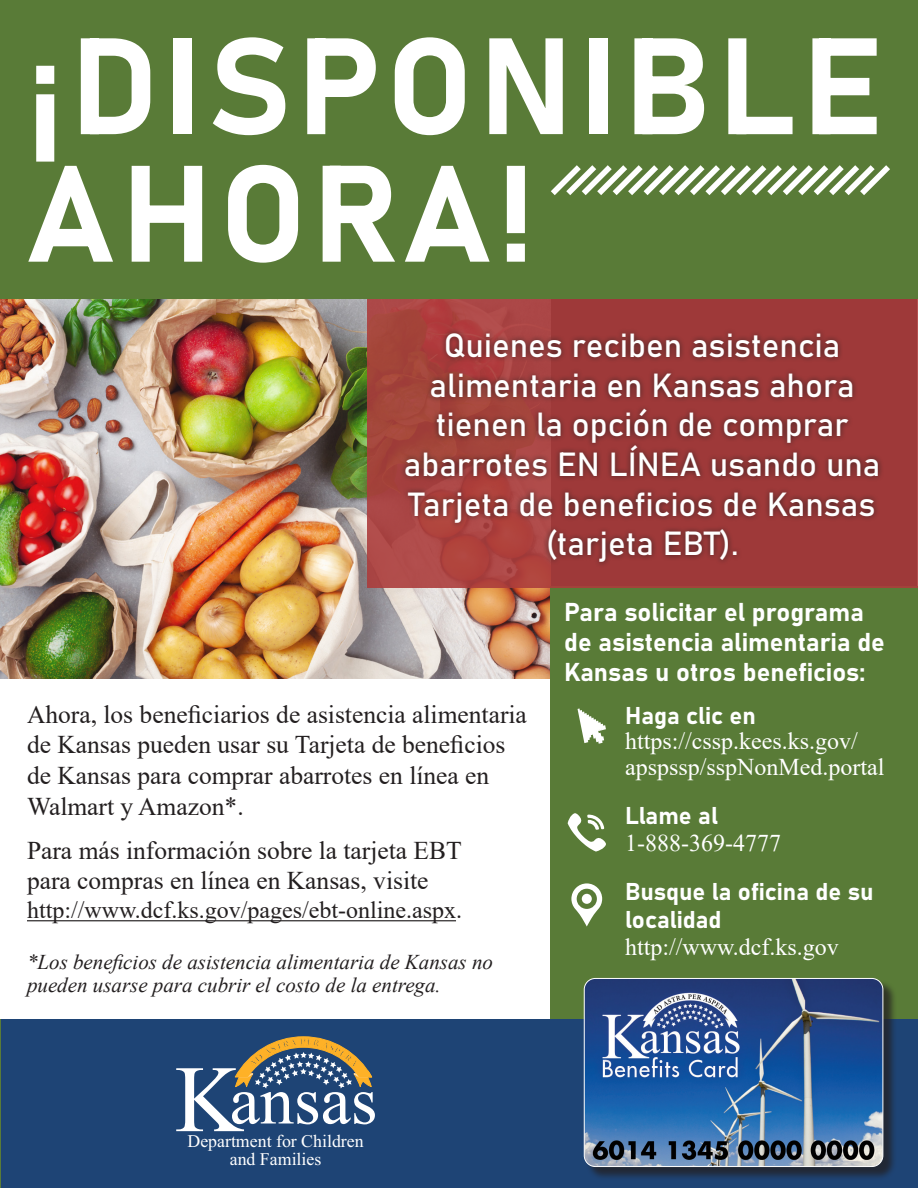
<style>
.page{position:relative;width:918px;height:1188px;background:#fff}
.page>*{position:absolute;margin:0;border:0;box-sizing:border-box;transform-origin:0 0}
.t1{font:135px "Bahnschrift";letter-spacing:.05em;color:#fff}
.t2{font:33px/39.6px "Bahnschrift";color:#fff;text-align:center}
.t3{font:25.5px/30.6px "Times New Roman";color:#231f20}
.t4{font:25.5px/30px "Bahnschrift";color:#fff}
.t5{font:24px/25.5px "Times New Roman";color:#fff}
.t6{font:24px/27.9px "Bahnschrift";color:#fff}
.t7{font:24px "Times New Roman";color:#231f20}
.t8{font:italic 21px/22.5px "Times New Roman";color:#231f20}
.t9{font:17.85px/17.9px "Times New Roman";color:#fff;text-align:center}
.s1{font-family:"Bahnschrift"}
.s2{font-family:"Times New Roman"}
</style>
<div class="page">
<img style="left:0;top:299px;width:551px;height:379px">
<div style="left:0;top:0;width:918px;height:299px;background:#597b37"></div>
<div style="left:551px;top:587px;width:367px;height:601px;background:#597b37"></div>
<div style="left:367px;top:299px;width:551px;height:289px;background:linear-gradient(to right,#ac4642,#993536)"></div>
<div style="left:400px;top:327px;width:484px;height:241px;background:#231f20;opacity:.75"></div>
<hr style="left:27px;top:920px;width:429px;height:1px;background:#231f20">
<div style="left:1px;top:1019px;width:917px;height:169px;background:#1e4475"></div>
<div style="left:586px;top:980px;width:311px;height:201px;background:#231f20;opacity:.75"></div>
<img style="left:584px;top:978px;width:299px;height:189px">
<div style="left:584px;top:978px;width:299px;height:189px;border:1px solid #fff;border-radius:11px"></div>
<svg style="left:176px;top:1037px;width:199px;height:94px"></svg>
<svg style="left:571px;top:883px;width:31px;height:44px"></svg>
<svg style="left:568px;top:813px;width:38px;height:39px"></svg>
<svg style="left:578px;top:708px;width:28px;height:36px"></svg>
<svg style="left:551px;top:165px;width:339px;height:30px"></svg>
<p class="t1" style="left:27px;top:1px;width:857px">¡DISPONIBLE</p>
<p class="t1" style="left:27px;top:129px;width:509px">AHORA!</p>
<p class="t2" style="left:404px;top:326px;width:478px">Quienes reciben asistencia alimentaria en Kansas ahora tienen la opción de comprar abarrotes EN LÍNEA usando una<br>Tarjeta de beneficios de Kansas (tarjeta EBT).</p>
<p class="t3" style="left:27px;top:698px;width:501px">Ahora, los beneficiarios de asistencia alimentaria de Kansas pueden usar su Tarjeta de beneficios de Kansas para comprar abarrotes en línea en Walmart y Amazon*.</p>
<p class="t3" style="left:27px;top:834px;width:436px">Para más información sobre la tarjeta EBT para compras en línea en Kansas, visite</p>
<p class="t7" style="left:27px;top:893px;width:437px">http://www.dcf.ks.gov/pages/ebt-online.aspx.</p>
<p class="t8" style="left:27px;top:951px;width:468px">*Los beneficios de asistencia alimentaria de Kansas no pueden usarse para cubrir el costo de la entrega.</p>
<p class="t4" style="left:564px;top:597px;width:322px">Para solicitar el programa de asistencia alimentaria de<br>Kansas u otros beneficios:</p>
<p class="t5" style="left:625px;top:702px;width:261px"><span class="s1">Haga clic en </span>https://cssp.kees.ks.gov/ apspssp/sspNonMed.portal</p>
<p class="t5" style="left:625px;top:801px;width:157px;line-height:27px"><span class="s1">Llame al<br></span>1-888-369-4777</p>
<p class="t6" style="left:625px;top:877px;width:250px">Busque la oficina de su localidad <span class="s2">http://www.dcf.ks.gov</span></p>
<p class="t9" style="left:188px;top:1134px;width:178px">Department for Children and Families</p>
</div>
